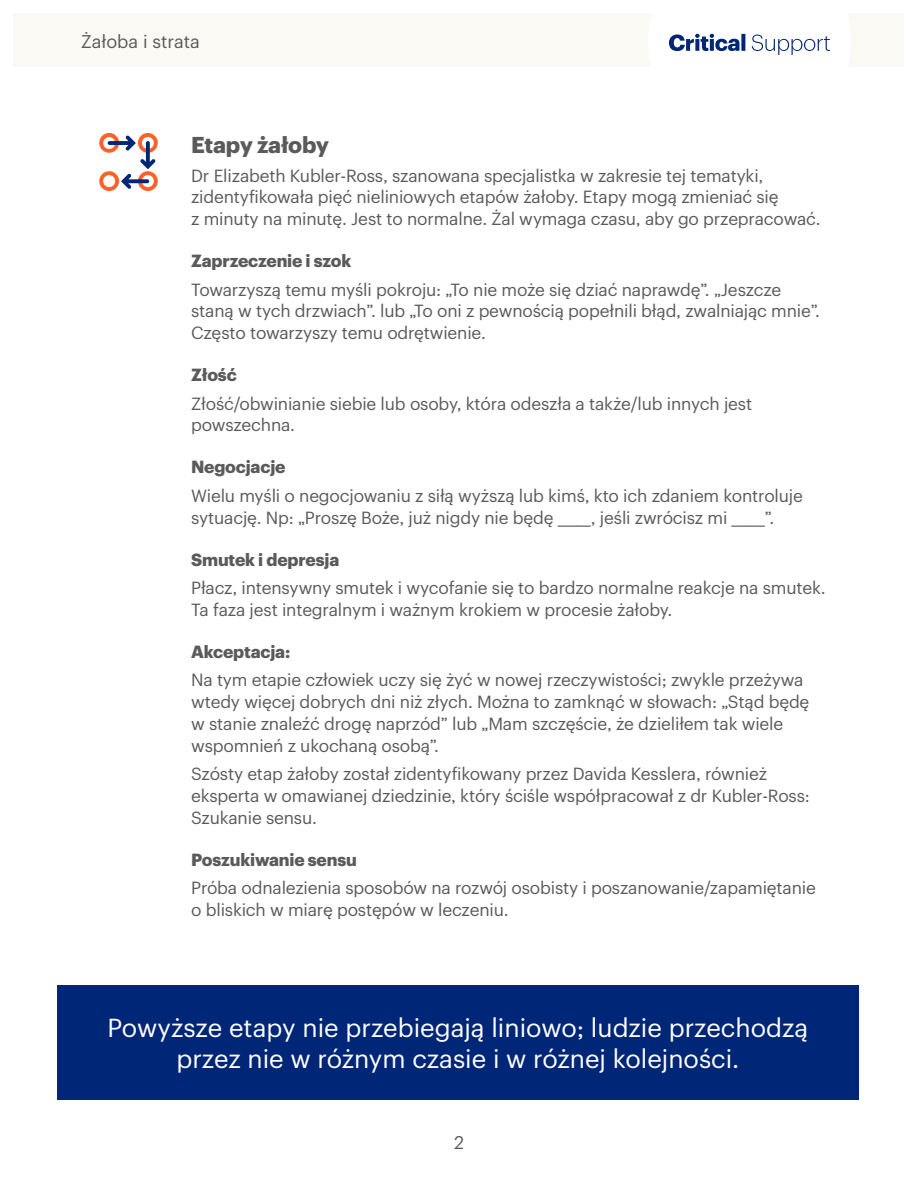
<style>
.page{position:relative;width:918px;height:1188px;background:#fff}
.page>*{position:absolute;margin:0;border:0;box-sizing:border-box;transform-origin:0 0}
.Headline-subhead{font:25.5px/30.6px "Graphik UHG";color:#fff;text-align:center}
.Section_Subhead{font:700 22.5px "Graphik UHG";letter-spacing:-.01em;color:#5a5a5a}
.t1{font:18px "Graphik UHG";color:#5a5a5a}
.Body{font:17.25px/21.8px "Graphik UHG";letter-spacing:-.01em;color:#5a5a5a}
.Body-2{font:700 17.25px "Graphik UHG";letter-spacing:-.01em;color:#5a5a5a}
</style>
<div class="page">
<div style="left:57px;top:985px;width:802px;height:114px;background:#002677"></div>
<div style="left:14px;top:14px;width:890px;height:54px;background:#fbf9f4"></div>
<svg style="left:648px;top:13px;width:203px;height:55px"></svg>
<svg style="left:99px;top:133px;width:59px;height:58px"></svg>
<p class="t1" style="left:81px;top:28px;width:121px">Żałoba i strata</p>
<p class="Section_Subhead" style="left:191px;top:128px;width:139px">Etapy żałoby</p>
<p class="Body" style="left:191px;top:163px;width:631px">Dr Elizabeth Kubler-Ross, szanowana specjalistka w zakresie tej tematyki, zidentyfikowała pięć nieliniowych etapów żałoby. Etapy mogą zmieniać się<br>z minuty na minutę. Jest to normalne. Żal wymaga czasu, aby go przepracować.</p>
<p class="Body-2" style="left:191px;top:248px;width:162px">Zaprzeczenie i szok</p>
<p class="Body" style="left:191px;top:277px;width:630px">Towarzyszą temu myśli pokroju: „To nie może się dziać naprawdę”. „Jeszcze staną w tych drzwiach”. lub „To oni z pewnością popełnili błąd, zwalniając mnie”.<br>Często towarzyszy temu odrętwienie.</p>
<p class="Body-2" style="left:191px;top:362px;width:47px">Złość</p>
<p class="Body" style="left:191px;top:391px;width:563px">Złość/obwinianie siebie lub osoby, która odeszła a także/lub innych jest powszechna.</p>
<p class="Body-2" style="left:191px;top:454px;width:96px">Negocjacje</p>
<p class="Body" style="left:191px;top:483px;width:613px">Wielu myśli o negocjowaniu z siłą wyższą lub kimś, kto ich zdaniem kontroluje sytuację. Np: „Proszę Boże, już nigdy nie będę _____, jeśli zwrócisz mi _____”.</p>
<p class="Body-2" style="left:191px;top:546px;width:150px">Smutek i depresja</p>
<p class="Body" style="left:191px;top:576px;width:636px">Płacz, intensywny smutek i wycofanie się to bardzo normalne reakcje na smutek.<br>Ta faza jest integralnym i ważnym krokiem w procesie żałoby.</p>
<p class="Body-2" style="left:191px;top:638px;width:101px">Akceptacja:</p>
<p class="Body" style="left:191px;top:668px;width:620px">Na tym etapie człowiek uczy się żyć w nowej rzeczywistości; zwykle przeżywa wtedy więcej dobrych dni niż złych. Można to zamknąć w słowach: „Stąd będę w stanie znaleźć drogę naprzód” lub „Mam szczęście, że dzieliłem tak wiele wspomnień z ukochaną osobą”.</p>
<p class="Body" style="left:191px;top:762px;width:620px">Szósty etap żałoby został zidentyfikowany przez Davida Kesslera, również eksperta w omawianej dziedzinie, który ściśle współpracował z dr Kubler-Ross:<br>Szukanie sensu.</p>
<p class="Body-2" style="left:191px;top:846px;width:167px">Poszukiwanie sensu</p>
<p class="Body" style="left:191px;top:876px;width:626px">Próba odnalezienia sposobów na rozwój osobisty i poszanowanie/zapamiętanie o bliskich w miarę postępów w leczeniu.</p>
<p class="Headline-subhead" style="left:107px;top:1011px;width:702px">Powyższe etapy nie przebiegają liniowo; ludzie przechodzą przez nie w różnym czasie i w różnej kolejności.</p>
<p class="t1" style="left:454px;top:1129px;width:11px">2</p>
</div>
